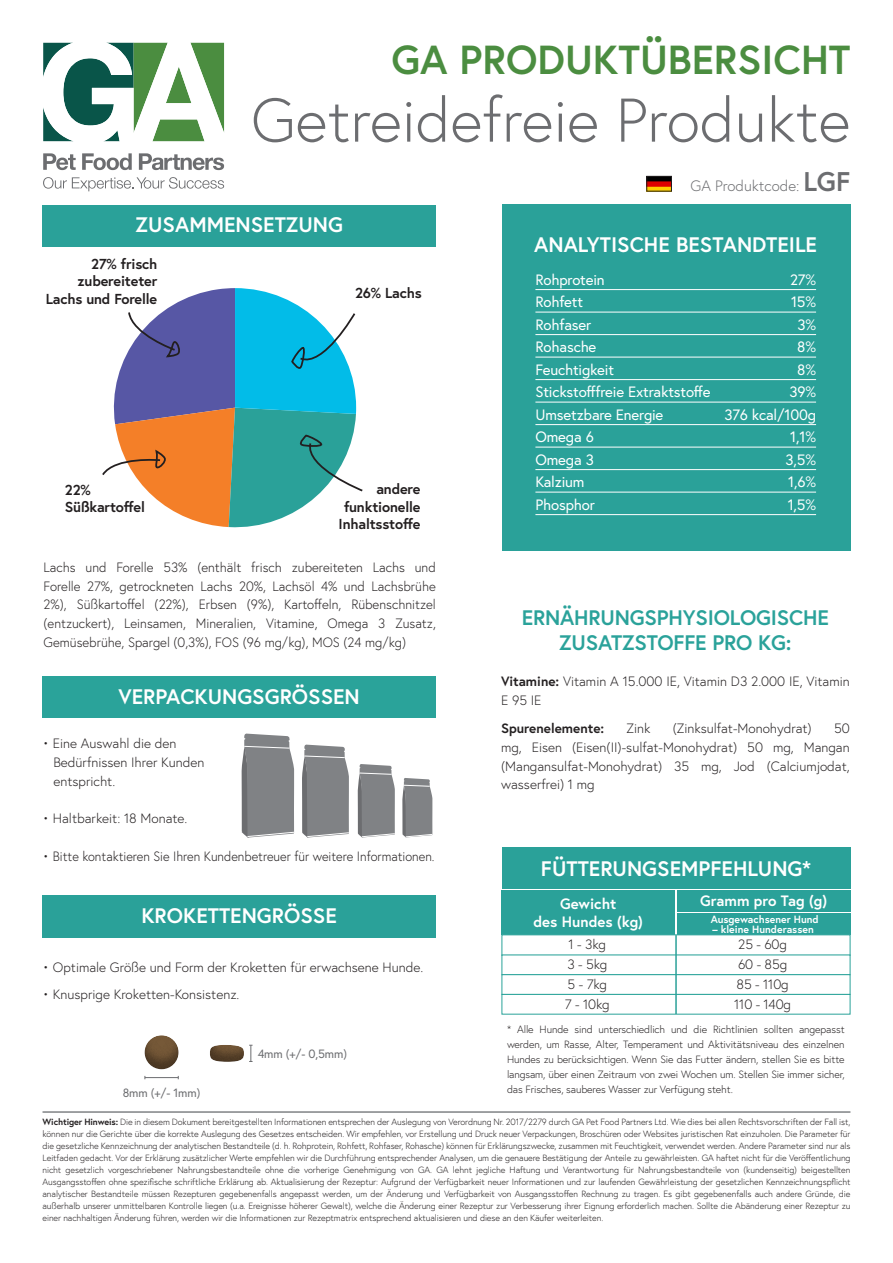
<style>
.page{position:relative;width:893px;height:1263px;background:#fff}
.page>*{position:absolute;margin:0;border:0;box-sizing:border-box;transform-origin:0 0}
.t1{font:300 61.5px "Europa";color:#6c6d70}
.t2{font:700 40.5px "Europa";color:#4b8d40}
.t3{font:700 21px "Europa";color:#fff}
.t4{font:700 21px/25.2px "Europa";letter-spacing:-.01em;color:#2aa29a;text-align:center}
.t5{font:15px "Europa";letter-spacing:-.01em;color:#fff}
.t6{font:700 15px/18px "Europa";color:#fff;text-align:center}
.t7{font:300 15px "Europa";color:#6c6d70}
.t8{font:700 14.4px/17.2px "Europa";letter-spacing:-.01em;color:#231f20;text-align:right}
.t9{font:300 13.5px/18.8px "Europa";color:#231f20}
.t10{font:700 13.5px "Europa";color:#231f20}
.t11{font:12px "Europa";letter-spacing:-.01em;color:#6c6d70}
.t12{font:300 10.5px/15px "Europa";letter-spacing:-.01em;color:#231f20;text-align:justify}
.t13{font:700 10.5px "Europa";color:#fff}
.t14{font:300 9px/12px "Europa";letter-spacing:-.01em;color:#231f20;text-align:justify}
.s1{font-weight:700;font-size:27px}
.s2{font-weight:700}
</style>
<div class="page">
<svg style="left:43px;top:153px;width:33px;height:17px"></svg>
<svg style="left:82px;top:153px;width:50px;height:17px"></svg>
<svg style="left:139px;top:153px;width:85px;height:17px"></svg>
<svg style="left:43px;top:43px;width:181px;height:98px"></svg>
<svg style="left:43px;top:177px;width:181px;height:14px"></svg>
<div style="left:43px;top:205px;width:393px;height:42px;background:#2aa199"></div>
<div style="left:502px;top:204px;width:349px;height:347px;background:#2aa199"></div>
<hr style="left:535px;top:289px;width:281px;height:1px;background:#fff">
<hr style="left:535px;top:312px;width:281px;height:1px;background:#fff">
<hr style="left:535px;top:334px;width:281px;height:1px;background:#fff">
<hr style="left:535px;top:357px;width:281px;height:1px;background:#fff">
<hr style="left:535px;top:379px;width:281px;height:1px;background:#fff">
<hr style="left:535px;top:402px;width:281px;height:1px;background:#fff">
<hr style="left:535px;top:424px;width:281px;height:1px;background:#fff">
<hr style="left:535px;top:447px;width:281px;height:1px;background:#fff">
<hr style="left:535px;top:469px;width:281px;height:1px;background:#fff">
<hr style="left:535px;top:492px;width:281px;height:1px;background:#fff">
<hr style="left:535px;top:514px;width:281px;height:1px;background:#fff">
<svg style="left:102px;top:288px;width:261px;height:240px"></svg>
<div style="left:43px;top:895px;width:393px;height:42px;background:#2aa199"></div>
<hr style="left:145px;top:1077px;width:33px;height:1px;background:#6c6d70">
<div style="left:144px;top:1032px;width:37px;height:38px;background:#231f20;opacity:.47"></div>
<svg style="left:249px;top:1045px;width:4px;height:17px"></svg>
<div style="left:209px;top:1044px;width:36px;height:21px;background:#231f20;opacity:.47"></div>
<img style="left:649px;top:178px;width:21px;height:11px">
<div style="left:647px;top:176px;width:25px;height:15px;border:1px solid #231f20"></div>
<hr style="left:43px;top:1111px;width:807px;height:2px;background:#808285">
<div style="left:501px;top:890px;width:174px;height:45px;background:#2aa199"></div>
<div style="left:677px;top:891px;width:173px;height:21px;background:#2aa199"></div>
<div style="left:677px;top:914px;width:173px;height:21px;background:#2aa199"></div>
<div style="left:502px;top:847px;width:348px;height:42px;background:#2aa199"></div>
<div style="left:501px;top:934px;width:349px;height:22px;background:#fff;border:1px solid #2aa39a"></div>
<div style="left:501px;top:954px;width:349px;height:21px;background:#fff"></div>
<div style="left:501px;top:974px;width:349px;height:21px;background:#fff;border:1px solid #2aa39a"></div>
<div style="left:501px;top:994px;width:349px;height:20px;background:#fff;border:1px solid #2aa39a"></div>
<hr style="left:675px;top:935px;width:2px;height:79px;background:#2aa199">
<div style="left:43px;top:676px;width:393px;height:42px;background:#2aa39a"></div>
<svg style="left:302px;top:744px;width:47px;height:93px;background:#898b8e"></svg>
<svg style="left:358px;top:764px;width:37px;height:73px;background:#898a8d"></svg>
<svg style="left:402px;top:778px;width:31px;height:59px;background:#8d8e91"></svg>
<svg style="left:242px;top:733px;width:52px;height:104px;background:#888a8c"></svg>
<h2 class="t2" style="left:391px;top:32px;width:461px">GA PRODUKTÜBERSICHT</h2>
<h1 class="t1" style="left:251px;top:82px;width:601px">Getreidefreie Produkte</h1>
<h3 class="t7" style="left:691px;top:177px;width:161px">GA Produktcode: <span class="s1">LGF</span></h3>
<h3 class="t3" style="left:136px;top:210px;width:209px">ZUSAMMENSETZUNG</h3>
<h3 class="t8" style="left:46px;top:255px;width:113px">27% frisch zubereiteter<br>Lachs und Forelle</h3>
<h3 class="t8" style="left:355px;top:284px;width:68px">26% Lachs</h3>
<h3 class="t8" style="left:65px;top:481px;width:82px;text-align:left">22%<br>Süßkartoffel</h3>
<h3 class="t8" style="left:339px;top:480px;width:83px">andere funktionelle<br>Inhaltsstoffe</h3>
<p class="t9" style="left:44px;top:558px;width:394px;text-align:justify">Lachs und Forelle 53% (enthält frisch zubereiteten Lachs und Forelle 27%, getrockneten Lachs 20%, Lachsöl 4% und Lachsbrühe 2%), Süßkartoffel (22%), Erbsen (9%), Kartoffeln, Rübenschnitzel (entzuckert), Leinsamen, Mineralien, Vitamine, Omega 3 Zusatz, Gemüsebrühe, Spargel (0,3%), FOS (96 mg/kg), MOS (24 mg/kg)</p>
<h3 class="t3" style="left:119px;top:682px;width:243px">VERPACKUNGSGRÖSSEN</h3>
<h3 class="t9" style="left:54px;top:734px;width:152px;text-indent:-11px">• Eine Auswahl die den<br>Bedürfnissen Ihrer Kunden entspricht.</h3>
<h3 class="t9" style="left:43px;top:809px;width:146px">• Haltbarkeit: 18 Monate.</h3>
<h3 class="t9" style="left:43px;top:846px;width:394px">• Bitte kontaktieren Sie Ihren Kundenbetreuer für weitere Informationen.</h3>
<h3 class="t3" style="left:141px;top:901px;width:197px">KROKETTENGRÖSSE</h3>
<h3 class="t9" style="left:43px;top:957px;width:382px">• Optimale Größe und Form der Kroketten für erwachsene Hunde.</h3>
<h3 class="t9" style="left:43px;top:985px;width:198px">• Knusprige Kroketten-Konsistenz.</h3>
<h3 class="t11" style="left:123px;top:1084px;width:79px">8mm (+/- 1mm)</h3>
<h3 class="t11" style="left:258px;top:1046px;width:91px">4mm (+/- 0,5mm)</h3>
<h3 class="t3" style="left:534px;top:231px;width:284px">ANALYTISCHE BESTANDTEILE</h3>
<h3 class="t5" style="left:535px;top:270px;width:71px">Rohprotein</h3>
<h3 class="t5" style="left:790px;top:270px;width:27px">27%</h3>
<h3 class="t5" style="left:535px;top:293px;width:49px">Rohfett</h3>
<h3 class="t5" style="left:791px;top:293px;width:27px">15%</h3>
<h3 class="t5" style="left:535px;top:315px;width:57px">Rohfaser</h3>
<h3 class="t5" style="left:797px;top:315px;width:20px">3%</h3>
<h3 class="t5" style="left:535px;top:338px;width:63px">Rohasche</h3>
<h3 class="t5" style="left:797px;top:338px;width:20px">8%</h3>
<h3 class="t5" style="left:535px;top:360px;width:80px">Feuchtigkeit</h3>
<h3 class="t5" style="left:797px;top:360px;width:20px">8%</h3>
<h3 class="t5" style="left:535px;top:383px;width:177px">Stickstofffreie Extraktstoffe</h3>
<h3 class="t5" style="left:789px;top:383px;width:28px">39%</h3>
<h3 class="t5" style="left:535px;top:405px;width:129px">Umsetzbare Energie</h3>
<h3 class="t5" style="left:724px;top:405px;width:93px">376 kcal/100g</h3>
<h3 class="t5" style="left:535px;top:428px;width:60px">Omega 6</h3>
<h3 class="t5" style="left:790px;top:428px;width:27px">1,1%</h3>
<h3 class="t5" style="left:535px;top:450px;width:60px">Omega 3</h3>
<h3 class="t5" style="left:786px;top:450px;width:32px">3,5%</h3>
<h3 class="t5" style="left:535px;top:473px;width:51px">Kalzium</h3>
<h3 class="t5" style="left:788px;top:473px;width:29px">1,6%</h3>
<h3 class="t5" style="left:535px;top:495px;width:61px">Phosphor</h3>
<h3 class="t5" style="left:788px;top:495px;width:30px">1,5%</h3>
<h3 class="t4" style="left:522px;top:604px;width:308px">ERNÄHRUNGSPHYSIOLOGISCHE<br>ZUSATZSTOFFE PRO KG:</h3>
<h3 class="t9" style="left:501px;top:672px;width:350px"><span class="s2">Vitamine:</span> Vitamin A 15.000 IE, Vitamin D3 2.000 IE, Vitamin<br>E 95 IE</h3>
<h3 class="t10" style="left:501px;top:719px;width:105px">Spurenelemente:</h3>
<h3 class="t9" style="left:626px;top:719px;width:25px">Zink</h3>
<h3 class="t9" style="left:673px;top:719px;width:141px">(Zinksulfat-Monohydrat)</h3>
<h3 class="t9" style="left:501px;top:719px;width:350px;text-align:justify;text-indent:333px">50 mg, Eisen (Eisen(II)-sulfat-Monohydrat) 50 mg, Mangan (Mangansulfat-Monohydrat) 35 mg, Jod (Calciumjodat, wasserfrei) 1 mg</h3>
<h3 class="t3" style="left:541px;top:854px;width:271px">FÜTTERUNGSEMPFEHLUNG*</h3>
<h3 class="t6" style="left:533px;top:894px;width:111px">Gewicht<br>des Hundes (kg)</h3>
<h3 class="t6" style="left:700px;top:891px;width:128px">Gramm pro Tag (g)</h3>
<p class="t13" style="left:711px;top:912px;width:110px">Ausgewachsener Hund</p>
<p class="t13" style="left:712px;top:922px;width:103px">– kleine Hunderassen</p>
<h3 class="t9" style="left:565px;top:934px;width:46px;line-height:19.8px">1 - 3kg<br>3 - 5kg<br>5 - 7kg<br>7 - 10kg</h3>
<h3 class="t9" style="left:734px;top:934px;width:58px;line-height:19.8px;text-align:center">25 - 60g<br>60 - 85g<br>85 - 110g<br>110 - 140g</h3>
<p class="t12" style="left:507px;top:1022px;width:339px">* Alle Hunde sind unterschiedlich und die Richtlinien sollten angepasst werden, um Rasse, Alter, Temperament und Aktivitätsniveau des einzelnen Hundes zu berücksichtigen. Wenn Sie das Futter ändern, stellen Sie es bitte langsam, über einen Zeitraum von zwei Wochen um. Stellen Sie immer sicher, das Frisches, sauberes Wasser zur Verfügung steht.</p>
<p class="t14" style="left:43px;top:1116px;width:809px"><span class="s2">Wichtiger Hinweis:</span> Die in diesem Dokument bereitgestellten Informationen entsprechen der Auslegung von Verordnung Nr. 2017/2279 durch GA Pet Food Partners Ltd. Wie dies bei allen Rechtsvorschriften der Fall ist, können nur die Gerichte über die korrekte Auslegung des Gesetzes entscheiden. Wir empfehlen, vor Erstellung und Druck neuer Verpackungen, Broschüren oder Websites juristischen Rat einzuholen. Die Parameter für die gesetzliche Kennzeichnung der analytischen Bestandteile (d. h. Rohprotein, Rohfett, Rohfaser, Rohasche) können für Erklärungszwecke, zusammen mit Feuchtigkeit, verwendet werden. Andere Parameter sind nur als Leitfaden gedacht. Vor der Erklärung zusätzlicher Werte empfehlen wir die Durchführung entsprechender Analysen, um die genauere Bestätigung der Anteile zu gewährleisten. GA haftet nicht für die Veröffentlichung nicht gesetzlich vorgeschriebener Nahrungsbestandteile ohne die vorherige Genehmigung von GA. GA lehnt jegliche Haftung und Verantwortung für Nahrungsbestandteile von (kundenseitig) beigestellten Ausgangsstoffen ohne spezifische schriftliche Erklärung ab. Aktualisierung der Rezeptur: Aufgrund der Verfügbarkeit neuer Informationen und zur laufenden Gewährleistung der gesetzlichen Kennzeichnungspflicht analytischer Bestandteile müssen Rezepturen gegebenenfalls angepasst werden, um der Änderung und Verfügbarkeit von Ausgangsstoffen Rechnung zu tragen. Es gibt gegebenenfalls auch andere Gründe, die außerhalb unserer unmittelbaren Kontrolle liegen (u.a. Ereignisse höherer Gewalt), welche die Änderung einer Rezeptur zur Verbesserung ihrer Eignung erforderlich machen. Sollte die Abänderung einer Rezeptur zu einer nachhaltigen Änderung führen, werden wir die Informationen zur Rezeptmatrix entsprechend aktualisieren und diese an den Käufer weiterleiten.</p>
</div>
